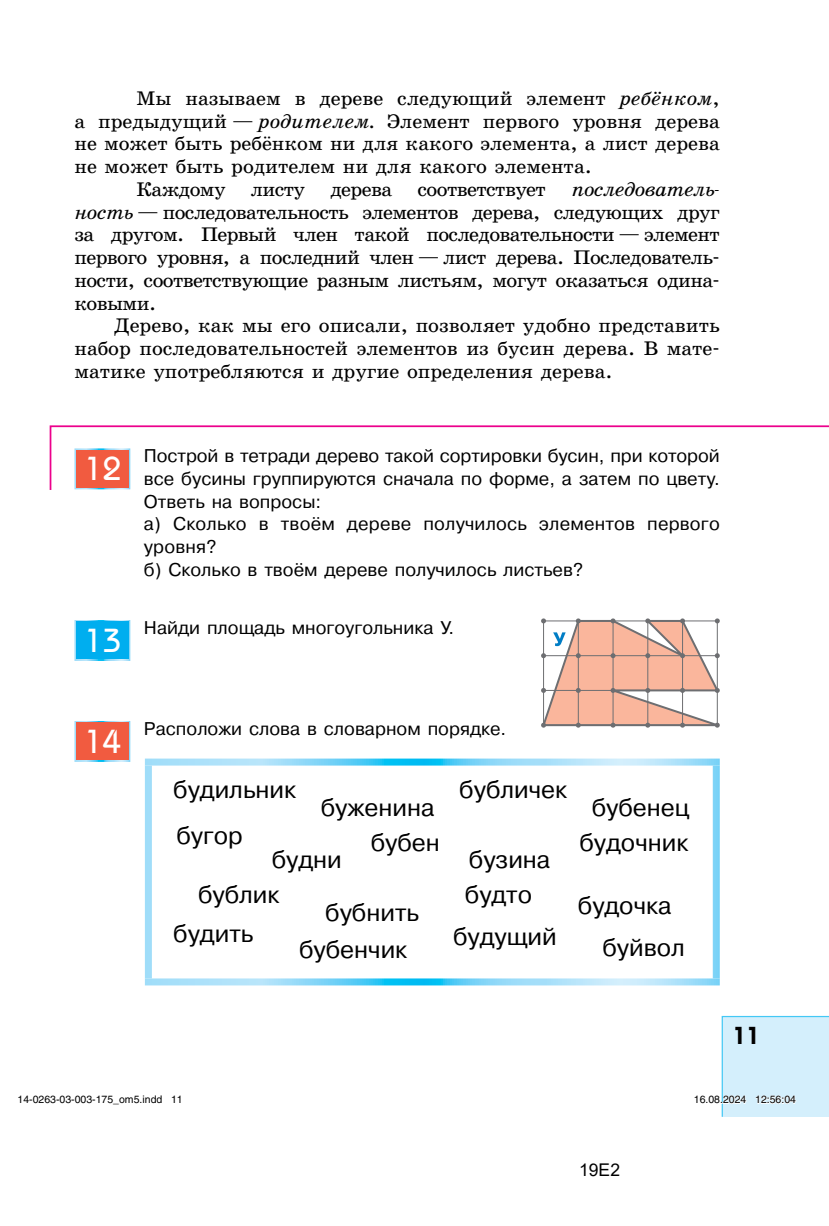
<style>
.page{position:relative;width:829px;height:1226px;background:#fff}
.page>*{position:absolute;margin:0;border:0;box-sizing:border-box;transform-origin:0 0}
.t1{font:500 33.25px "Bauhaus C";color:#fff}
.t2{font:24.5px "Pragmatica C";color:#000}
.t3{font:600 24.5px "Bauhaus C";color:#000}
.t4{font:19.95px/22.8px "School Book C San Pin";color:#000;text-align:justify}
.t5{font:19.95px "School Book C San Pin";letter-spacing:-.03em;color:#000}
.t6{font:18.38px/22.8px "Pragmatica C";color:#000}
.t7{font:17.5px "Arial";color:#000}
.t8{font:10.5px "Helvetica";color:#000}
.s1{font-style:italic}
</style>
<div class="page">
<svg style="left:145px;top:758px;width:574px;height:7px;background:#93dcf8"></svg>
<div style="left:145px;top:765px;width:7px;height:213px;background:#a0ddf9"></div>
<div style="left:712px;top:765px;width:7px;height:213px;background:#7cd3f7"></div>
<svg style="left:145px;top:978px;width:574px;height:7px;background:#91dbf8"></svg>
<svg style="left:49px;top:425px;width:779px;height:65px"></svg>
<div style="left:74px;top:448px;width:56px;height:41px;background:#f15b40"></div>
<div style="left:74px;top:620px;width:56px;height:41px;background:#00aeef"></div>
<div style="left:74px;top:721px;width:56px;height:41px;background:#f15b40"></div>
<svg style="left:541px;top:618px;width:178px;height:109px"></svg>
<svg style="left:721px;top:1015px;width:107px;height:102px;background:#d2eefb"></svg>
<p class="t4" style="left:136px;top:87px;width:584px">Мы называем в дереве следующий элемент <span class="s1">ребёнком</span>,</p>
<p class="t4" style="left:74px;top:110px;width:646px">а предыдущий — <span class="s1">родителем.</span> Элемент первого уровня дерева</p>
<p class="t4" style="left:74px;top:132px;width:646px">не может быть ребёнком ни для какого элемента, а лист дерева</p>
<p class="t4" style="left:74px;top:155px;width:519px">не может быть родителем ни для какого элемента.</p>
<p class="t5" style="left:136px;top:178px;width:91px">Каждому</p>
<p class="t4" style="left:251px;top:178px;width:56px">листу</p>
<p class="t4" style="left:330px;top:178px;width:63px">дерева</p>
<p class="t5" style="left:417px;top:178px;width:130px">соответствует</p>
<p class="t4" style="left:74px;top:178px;width:646px;text-indent:497px"><span class="s1">последователь&shy;ность</span> — последовательность элементов дерева, следующих друг за другом. Первый член такой последовательности — элемент первого уровня, а последний член — лист дерева. Последователь‑ ности, соответствующие разным листьям, могут оказаться одина‑ ковыми.</p>
<p class="t4" style="left:74px;top:314px;width:646px;text-indent:40px">Дерево, как мы его описали, позволяет удобно представить набор последовательностей элементов из бусин дерева. В мате‑ матике употребляются и другие определения дерева.</p>
<h1 class="t1" style="left:84px;top:450px;width:38px">12</h1>
<p class="t6" style="left:144px;top:444px;width:577px">Построй в тетради дерево такой сортировки бусин, при которой все бусины группируются сначала по форме, а затем по цвету.<br>Ответь на вопросы:<br>а) Сколько в твоём дереве получилось элементов первого уровня?<br>б) Сколько в твоём дереве получилось листьев?</p>
<h1 class="t1" style="left:84px;top:622px;width:38px">13</h1>
<p class="t6" style="left:144px;top:616px;width:311px">Найди площадь многоугольника У.</p>
<h1 class="t1" style="left:84px;top:723px;width:38px">14</h1>
<p class="t6" style="left:144px;top:717px;width:364px">Расположи слова в словарном порядке.</p>
<p class="t2" style="left:173px;top:776px;width:124px">будильник</p>
<p class="t2" style="left:459px;top:776px;width:109px">бубличек</p>
<p class="t2" style="left:320px;top:793px;width:115px">буженина</p>
<p class="t2" style="left:176px;top:821px;width:68px">бугор</p>
<p class="t2" style="left:271px;top:846px;width:72px">будни</p>
<p class="t2" style="left:370px;top:828px;width:71px">бубен</p>
<p class="t2" style="left:469px;top:846px;width:83px">бузина</p>
<p class="t2" style="left:591px;top:793px;width:99px">бубенец</p>
<p class="t2" style="left:579px;top:828px;width:110px">будочник</p>
<p class="t2" style="left:198px;top:881px;width:83px">бублик</p>
<p class="t2" style="left:173px;top:919px;width:82px">будить</p>
<p class="t2" style="left:325px;top:898px;width:95px">бубнить</p>
<p class="t2" style="left:299px;top:935px;width:110px">бубенчик</p>
<p class="t2" style="left:464px;top:881px;width:69px">будто</p>
<p class="t2" style="left:577px;top:891px;width:95px">будочка</p>
<p class="t2" style="left:453px;top:923px;width:105px">будущий</p>
<p class="t2" style="left:602px;top:933px;width:84px">буйвол</p>
<p class="t3" style="left:732px;top:1020px;width:29px">11</p>
<p class="t8" style="left:18px;top:1093px;width:167px">14-0263-03-003-175_om5.indd 11</p>
<p class="t8" style="left:693px;top:1093px;width:104px">16.08.2024 12:56:04</p>
<p class="t7" style="left:579px;top:1157px;width:42px">19E2</p>
</div>
